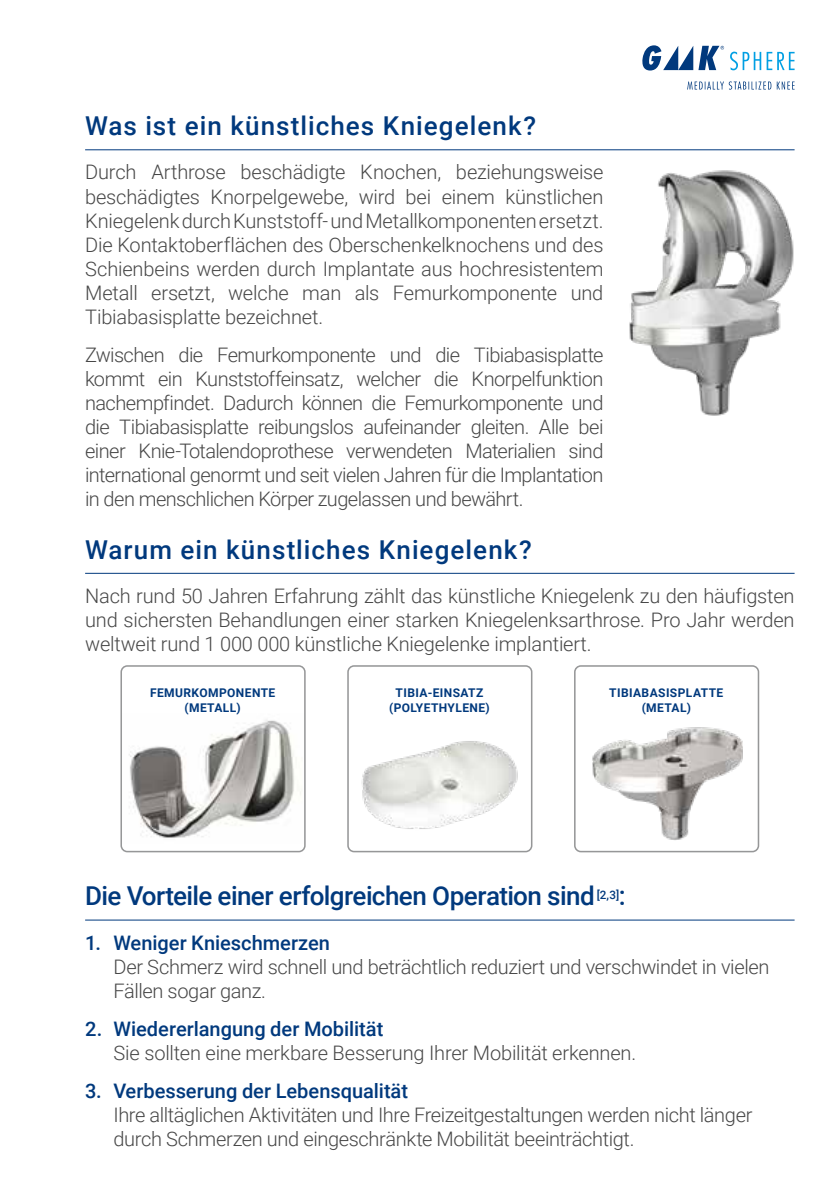
<style>
.page{position:relative;width:840px;height:1191px;background:#fff}
.page>*{position:absolute;margin:0;border:0;box-sizing:border-box;transform-origin:0 0}
.t1{font:500 26px "Roboto";letter-spacing:.035em;color:#01397d}
.t2{font:500 26px "Roboto";letter-spacing:-.025em;color:#01397d}
.t3{font:300 20px/24px "Roboto";letter-spacing:-.015em;color:#474747;text-align:justify}
.t4{font:500 20px "Roboto";color:#01397d}
.t5{font:700 12px/14.4px "Roboto";letter-spacing:.035em;color:#01397d;text-align:center}
.t6{font:500 11.6px "Roboto";color:#01397d}
</style>
<div class="page">
<svg style="left:687px;top:81px;width:107px;height:9px"></svg>
<svg style="left:730px;top:52px;width:64px;height:18px"></svg>
<svg style="left:642px;top:45px;width:81px;height:26px"></svg>
<hr style="left:85px;top:149px;width:709px;height:1px;background:#01397d">
<img style="left:629px;top:170px;width:165px;height:246px">
<hr style="left:85px;top:573px;width:709px;height:1px;background:#01397d">
<img style="left:129px;top:720px;width:172px;height:118px">
<div style="left:120px;top:665px;width:185px;height:187px;border:2px solid #969798;border-radius:6px"></div>
<img style="left:361px;top:741px;width:157px;height:88px">
<div style="left:347px;top:665px;width:185px;height:187px;border:2px solid #969798;border-radius:6px"></div>
<img style="left:592px;top:727px;width:151px;height:113px">
<div style="left:573px;top:665px;width:185px;height:187px;border:2px solid #969798;border-radius:6px"></div>
<hr style="left:85px;top:919px;width:709px;height:1px;background:#01397d">
<h1 class="t1" style="left:85px;top:108px;width:452px">Was ist ein künstliches Kniegelenk?</h1>
<p class="t3" style="left:85px;top:160px;width:519px">Durch Arthrose beschädigte Knochen, beziehungsweise beschädigtes Knorpelgewebe, wird bei einem künstlichen Kniegelenk durch Kunststoff- und Metallkomponenten ersetzt.<br>Die Kontaktoberflächen des Oberschenkelknochens und des Schienbeins werden durch Implantate aus hochresistentem Metall ersetzt, welche man als Femurkomponente und Tibiabasisplatte bezeichnet.</p>
<p class="t3" style="left:85px;top:342px;width:519px">Zwischen die Femurkomponente und die Tibiabasisplatte kommt ein Kunststoffeinsatz, welcher die Knorpelfunktion nachempfindet. Dadurch können die Femurkomponente und die Tibiabasisplatte reibungslos aufeinander gleiten. Alle bei einer Knie-Totalendoprothese verwendeten Materialien sind international genormt und seit vielen Jahren für die Implantation in den menschlichen Körper zugelassen und bewährt.</p>
<h1 class="t1" style="left:85px;top:531px;width:448px">Warum ein künstliches Kniegelenk?</h1>
<p class="t3" style="left:85px;top:583px;width:710px">Nach rund 50 Jahren Erfahrung zählt das künstliche Kniegelenk zu den häufigsten und sichersten Behandlungen einer starken Kniegelenksarthrose. Pro Jahr werden weltweit rund 1 000 000 künstliche Kniegelenke implantiert.</p>
<p class="t5" style="left:150px;top:685px;width:127px">FEMURKOMPONENTE (METALL)</p>
<p class="t5" style="left:389px;top:685px;width:102px">TIBIA-EINSATZ (POLYETHYLENE)</p>
<p class="t5" style="left:609px;top:685px;width:115px">TIBIABASISPLATTE (METAL)</p>
<h1 class="t2" style="left:85px;top:878px;width:510px">Die Vorteile einer erfolgreichen Operation sind</h1>
<p class="t6" style="left:596px;top:886px;width:24px">[2,3]</p>
<h1 class="t1" style="left:618px;top:878px;width:8px">:</h1>
<p class="t4" style="left:85px;top:928px;width:246px">1. Weniger Knieschmerzen</p>
<p class="t3" style="left:113px;top:954px;width:657px">Der Schmerz wird schnell und beträchtlich reduziert und verschwindet in vielen<br>Fällen sogar ganz.</p>
<p class="t4" style="left:85px;top:1014px;width:299px">2. Wiedererlangung der Mobilität</p>
<p class="t3" style="left:113px;top:1040px;width:524px">Sie sollten eine merkbare Besserung Ihrer Mobilität erkennen.</p>
<p class="t4" style="left:85px;top:1076px;width:324px">3. Verbesserung der Lebensqualität</p>
<p class="t3" style="left:113px;top:1102px;width:640px">Ihre alltäglichen Aktivitäten und Ihre Freizeitgestaltungen werden nicht länger durch Schmerzen und eingeschränkte Mobilität beeinträchtigt.</p>
</div>
